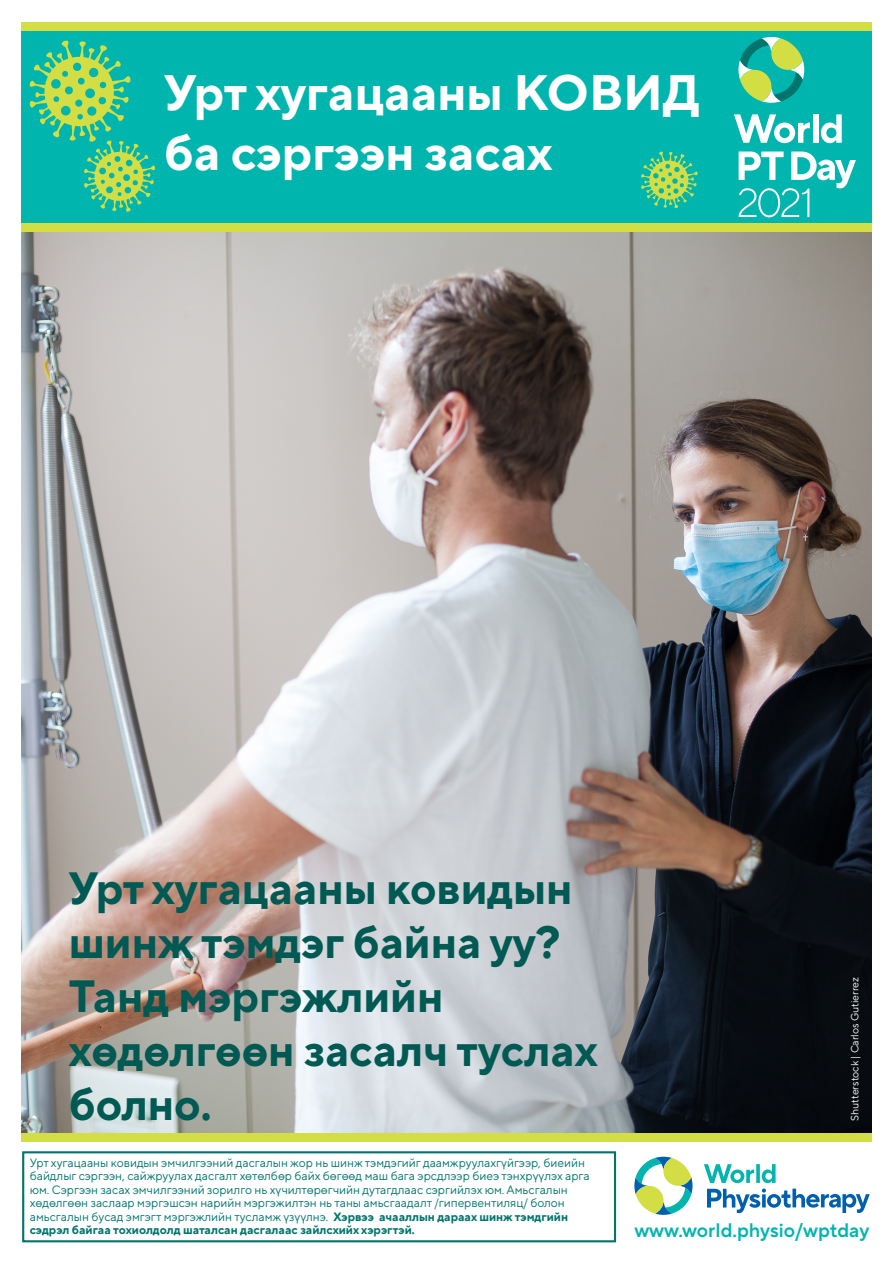
<style>
.page{position:relative;width:893px;height:1263px;background:#fff}
.page>*{position:absolute;margin:0;border:0;box-sizing:border-box;transform-origin:0 0}
.t1{font:700 49.5px/59.4px "TT Norms Pro";color:#fff}
.t2{font:700 45px/54px "TT Norms Pro";color:#005953}
.t3{font:600 19.5px "TT Norms Pro";color:#00b5ae}
.t4{font:12px/13.5px "TT Norms Pro";color:#00746d}
.t5{font:10.5px "TT Norms Pro";color:#fff}
.s1{font-weight:700}
</style>
<div class="page">
<img style="left:21px;top:232px;width:850px;height:901px">
<div style="left:21px;top:24px;width:851px;height:199px;background:#00b5ae"></div>
<div style="left:21px;top:223px;width:851px;height:9px;background:#d2de43"></div>
<div style="left:21px;top:22px;width:851px;height:9px;background:#d2de43"></div>
<svg style="left:738px;top:37px;width:66px;height:66px"></svg>
<svg style="left:734px;top:114px;width:76px;height:29px"></svg>
<div style="left:813px;top:114px;width:6px;height:29px;background:#fff"></div>
<svg style="left:821px;top:114px;width:21px;height:29px"></svg>
<svg style="left:739px;top:152px;width:117px;height:65px"></svg>
<svg style="left:704px;top:1164px;width:166px;height:49px"></svg>
<svg style="left:634px;top:1157px;width:58px;height:58px"></svg>
<div style="left:22px;top:1151px;width:594px;height:91px;border:2px solid #00746d"></div>
<svg style="left:29px;top:40px;width:127px;height:172px"></svg>
<svg style="left:641px;top:151px;width:57px;height:57px"></svg>
<div style="left:21px;top:1133px;width:851px;height:9px;background:#d2de43"></div>
<h1 class="t1" style="left:164px;top:60px;width:537px">Урт хугацааны КОВИД ба сэргээн засах</h1>
<h2 class="t2" style="left:69px;top:858px;width:530px">Урт хугацааны ковидын шинж тэмдэг байна уу?<br>Танд мэргэжлийн хөдөлгөөн засалч туслах болно.</h2>
<p class="t4" style="left:30px;top:1155px;width:561px">Урт хугацааны ковидын эмчилгээний дасгалын жор нь шинж тэмдэгийг даамжруулахгүйгээр, биеийн байдлыг сэргээн, сайжруулах дасгалт хөтөлбөр байх бөгөөд маш бага эрсдлээр биеэ тэнхрүүлэх арга юм. Сэргээн засах эмчилгээний зорилго нь хүчилтөрөгчийн дутагдлаас сэргийлэх юм. Амьсгалын хөдөлгөөн заслаар мэргэшсэн нарийн мэргэжилтэн нь таны амьсгаадалт /гипервентиляц/ болон амьсгалын бусад эмгэгт мэргэжлийн тусламж үзүүлнэ. <span class="s1">Хэрвээ ачааллын дараах шинж тэмдгийн сэдрэл байгаа тохиолдолд шаталсан дасгалаас зайлсхийх хэрэгтэй.</span></p>
<p class="t5" style="left:847px;top:1121px;width:146px;rotate:-90deg">Shutterstock | Carlos Gutierrez</p>
<h3 class="t3" style="left:634px;top:1216px;width:236px">www.world.physio/wptday</h3>
</div>
